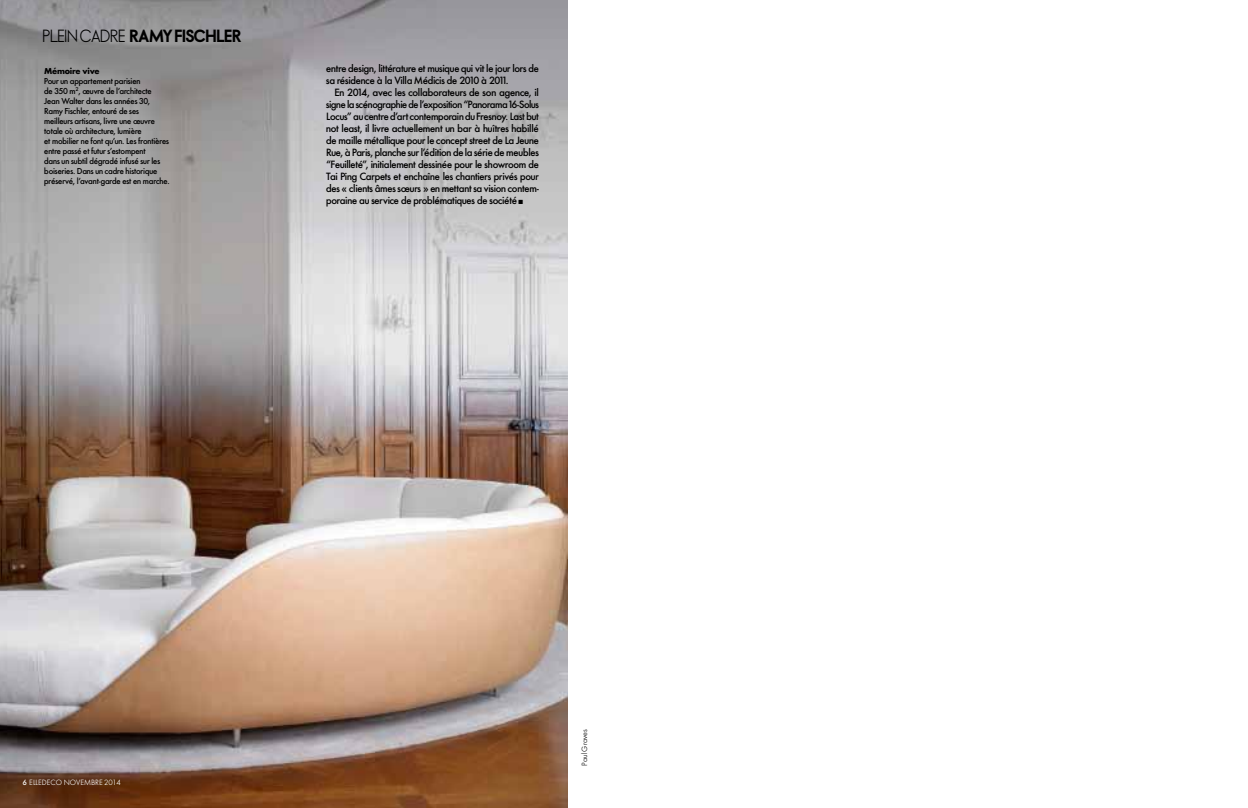
<style>
.page{position:relative;width:1248px;height:808px;background:#fff}
.page>*{position:absolute;margin:0;border:0;box-sizing:border-box;transform-origin:0 0}
.t1{font:800 16px "Elle Nova C Std";letter-spacing:-.015em;color:#000}
.t2{font:500 11px/12px "Elle Gabor Std";letter-spacing:-.015em;color:#000}
.t3{font:500 9px/10px "Elle Gabor Std";letter-spacing:-.005em;color:#000}
.t4{font:700 9px "Elle Gabor Std";letter-spacing:-.02em;color:#000}
.t5{font:8px "Elle Gabor Std Text";color:#fff}
.t6{font:8px "Elle Gabor Std Text";letter-spacing:.015em;color:#000}
.s1{font-weight:500}
.s2{font-family:"Elle Gabor Std";font-weight:500}
</style>
<div class="page">
<img style="left:0;top:0;width:567px;height:808px">
<h1 class="t1" style="left:43px;top:27px;width:200px"><span class="s1">PLEIN CADRE</span> RAMY FISCHLER</h1>
<p class="t4" style="left:44px;top:65px;width:57px">Mémoire vive</p>
<p class="t3" style="left:44px;top:76px;width:127px">Pour un appartement parisien<br>de 350 m<sup>2</sup>, œuvre de l’architecte<br>Jean Walter dans les années 30, Ramy Fischler, entouré de ses meilleurs artisans, livre une œuvre totale où architecture, lumière<br>et mobilier ne font qu’un. Les frontières entre passé et futur s’estompent<br>dans un subtil dégradé infusé sur les boiseries. Dans un cadre historique préservé, l’avant-garde est en marche.</p>
<p class="t2" style="left:326px;top:62px;width:214px">entre design, littérature et musique qui vit le jour lors de sa résidence à la Villa Médicis de 2010 à 2011.</p>
<p class="t2" style="left:326px;top:86px;width:214px;text-align:justify;text-indent:9px">En 2014, avec les collaborateurs de son agence, il signe la scénographie de l’exposition “Panorama 16-Solus Locus” au centre d’art contemporain du Fresnoy. Last but not least, il livre actuellement un bar à huîtres habillé de maille métallique pour le concept street de La Jeune Rue, à Paris, planche sur l’édition de la série de meubles “Feuilleté”, initialement dessinée pour le showroom de Tai Ping Carpets et enchaîne les chantiers privés pour des « clients âmes sœurs » en mettant sa vision contem&shy;poraine au service de problématiques de société ■</p>
<p class="t5" style="left:23px;top:778px;width:100px"><span class="s2">6</span> ELLEDECO NOVEMBRE 2014</p>
<p class="t6" style="left:580px;top:766px;width:38px;rotate:-90deg">PAUL GRAVES</p>
</div>
